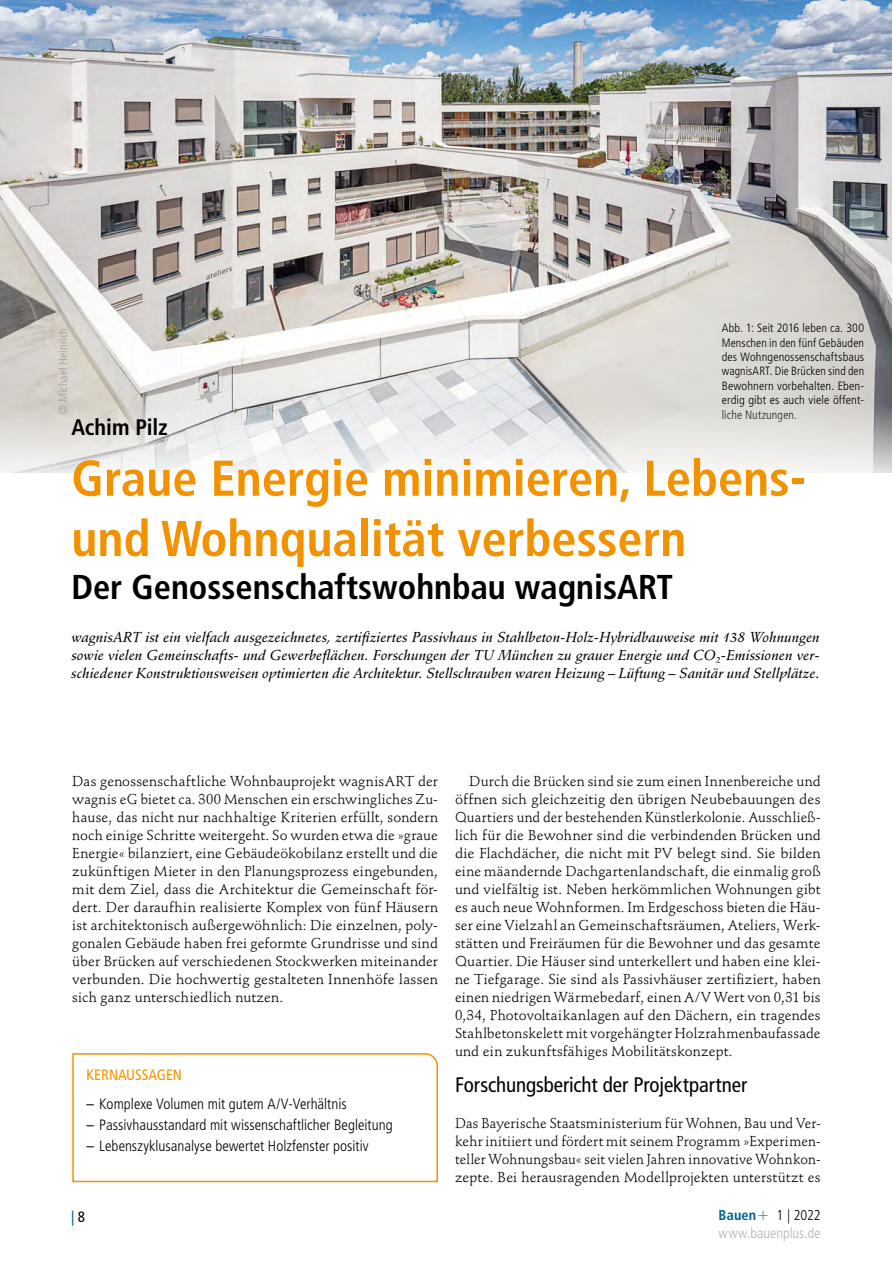
<style>
.page{position:relative;width:893px;height:1263px;background:#fff}
.page>*{position:absolute;margin:0;border:0;box-sizing:border-box;transform-origin:0 0}
.Titel_Orange{font:700 condensed 50.25px/60.3px "Frutiger LT Std";color:#f39200}
.Untertitel{font:700 condensed 34.5px "Frutiger LT Std";color:#000}
.Autor_Standard{font:700 condensed 22.5px "Frutiger LT Std";letter-spacing:-.005em;color:#000}
.Ü_14pt{font:condensed 21px "Frutiger LT Std";letter-spacing:-.005em;color:#000}
.t1{font:300 condensed 15px "Frutiger LT Std";color:#000}
.t2{font:condensed 15px "Frutiger LT Std";color:#f39200}
.Pagina_Schrift{font:condensed 15px "Frutiger LT Std";color:#00618e}
.Grundschrift_ohne_Ei{font:14.25px/18px "Stempel Schneidler Std";letter-spacing:.01em;color:#000;text-align:justify}
.Grundschrift_mit_Ein{font:14.25px/18px "Stempel Schneidler Std";letter-spacing:.015em;color:#000;text-align:justify}
.Vorspann{font:14.25px/18px "Stempel Schneidler Std Med It";letter-spacing:.01em;color:#000;text-align:justify}
.URL_Fusszeile{font:300 condensed 14.25px "Frutiger LT Std";letter-spacing:.005em;color:#b3b2b2}
.Fusszeile{font:300 condensed 14.25px "Frutiger LT Std";color:#000}
.t3{font:300 condensed 12px/14.4px "Frutiger LT Std";letter-spacing:.01em;color:#000;text-align:justify}
.t4{font:300 condensed 12px "Frutiger LT Std";letter-spacing:.01em;color:#9d9d9c}
.s1{font-weight:400}
.s2{color:#000}
.s3{font-weight:700;color:#00618e}
.s4{font-size:18px;color:#4a91ba}
</style>
<div class="page">
<svg style="left:72px;top:1053px;width:366px;height:130px"></svg>
<img style="left:0;top:0;width:891px;height:472px">
<p class="t3" style="left:722px;top:321px;width:144px">Abb. 1: Seit 2016 leben ca. 300<br>Menschen in den fünf Gebäuden des Wohngenossenschaftsbaus wagnisART. Die Brücken sind den Bewohnern vorbehalten. Eben&shy;erdig gibt es auch viele öffent-</p>
<p class="t4" style="left:56px;top:415px;width:88px;rotate:-90deg">© Michael Heinrich</p>
<p class="t3" style="left:722px;top:407px;width:77px">liche Nutzungen.</p>
<p class="Autor_Standard" style="left:71px;top:414px;width:98px">Achim Pilz</p>
<p class="Titel_Orange" style="left:71px;top:448px;width:736px">Graue Energie minimieren, Lebens&shy;und Wohnqualität verbessern</p>
<p class="Untertitel" style="left:71px;top:566px;width:603px">Der Genossenschaftswohnbau wagnisART</p>
<p class="Vorspann" style="left:71px;top:628px;width:750px">wagnisART ist ein vielfach ausgezeichnetes, zertifiziertes Passivhaus in Stahlbeton-Holz-Hybridbauweise mit 138 Wohnungen sowie vielen Gemeinschafts- und Gewerbeflächen. Forschungen der TU München zu grauer Energie und CO<sub>2</sub>-Emissionen ver&shy;schiedener Konstruktionsweisen optimierten die Architektur. Stellschrauben waren Heizung – Lüftung – Sanitär und Stellplätze.</p>
<p class="Grundschrift_ohne_Ei" style="left:72px;top:772px;width:367px">Das genossenschaftliche Wohnbauprojekt wagnisART der wagnis eG bietet ca. 300 Menschen ein erschwingliches Zu&shy;hause, das nicht nur nachhaltige Kriterien erfüllt, sondern noch einige Schritte weitergeht. So wurden etwa die »graue Energie« bilanziert, eine Gebäudeökobilanz erstellt und die zukünftigen Mieter in den Planungsprozess eingebunden, mit dem Ziel, dass die Architektur die Gemeinschaft för&shy;dert. Der daraufhin realisierte Komplex von fünf Häusern ist architektonisch außergewöhnlich: Die einzelnen, poly&shy;gonalen Gebäude haben frei geformte Grundrisse und sind über Brücken auf verschiedenen Stockwerken miteinander verbunden. Die hochwertig gestalteten Innenhöfe lassen sich ganz unterschiedlich nutzen.</p>
<p class="t2" style="left:87px;top:1066px;width:97px">KERNAUSSAGEN</p>
<p class="t1" style="left:87px;top:1096px;width:262px"><span class="s1">–</span> Komplexe Volumen mit gutem A/V-Verhältnis</p>
<p class="t1" style="left:87px;top:1116px;width:308px"><span class="s1">–</span> Passivhausstandard mit wissenschaftlicher Begleitung</p>
<p class="t1" style="left:87px;top:1137px;width:284px"><span class="s1">–</span> Lebenszyklusanalyse bewertet Holzfenster positiv</p>
<p class="Grundschrift_mit_Ein" style="left:455px;top:772px;width:367px;text-indent:14px">Durch die Brücken sind sie zum einen Innenbereiche und öffnen sich gleichzeitig den übrigen Neubebauungen des Quartiers und der bestehenden Künstlerkolonie. Ausschließ&shy;lich für die Bewohner sind die verbindenden Brücken und die Flachdächer, die nicht mit PV belegt sind. Sie bilden eine mäandernde Dachgartenlandschaft, die einmalig groß und vielfältig ist. Neben herkömmlichen Wohnungen gibt es auch neue Wohnformen. Im Erdgeschoss bieten die Häu&shy;ser eine Vielzahl an Gemeinschaftsräumen, Ateliers, Werk&shy;stätten und Freiräumen für die Bewohner und das gesamte Quartier. Die Häuser sind unterkellert und haben eine klei&shy;ne Tiefgarage. Sie sind als Passivhäuser zertifiziert, haben einen niedrigen Wärmebedarf, einen A/V Wert von 0,31 bis 0,34, Photovoltaikanlagen auf den Dächern, ein tragendes Stahlbetonskelett mit vorgehängter Holzrahmenbaufassade und ein zukunftsfähiges Mobilitätskonzept.</p>
<p class="Ü_14pt" style="left:455px;top:1072px;width:294px">Forschungsbericht der Projektpartner</p>
<p class="Grundschrift_ohne_Ei" style="left:455px;top:1114px;width:367px">Das Bayerische Staatsministerium für Wohnen, Bau und Ver&shy;kehr initiiert und fördert mit seinem Programm »Experimen&shy;teller Wohnungsbau« seit vielen Jahren innovative Wohnkon&shy;zepte. Bei herausragenden Modellprojekten unterstützt es</p>
<p class="Pagina_Schrift" style="left:71px;top:1208px;width:16px">|<span class="s2">8</span></p>
<p class="Fusszeile" style="left:719px;top:1207px;width:104px"><span class="s3">Bauen</span><span class="s4">+</span> 1 | 2022</p>
<p class="URL_Fusszeile" style="left:719px;top:1225px;width:103px">www.bauenplus.de</p>
</div>
